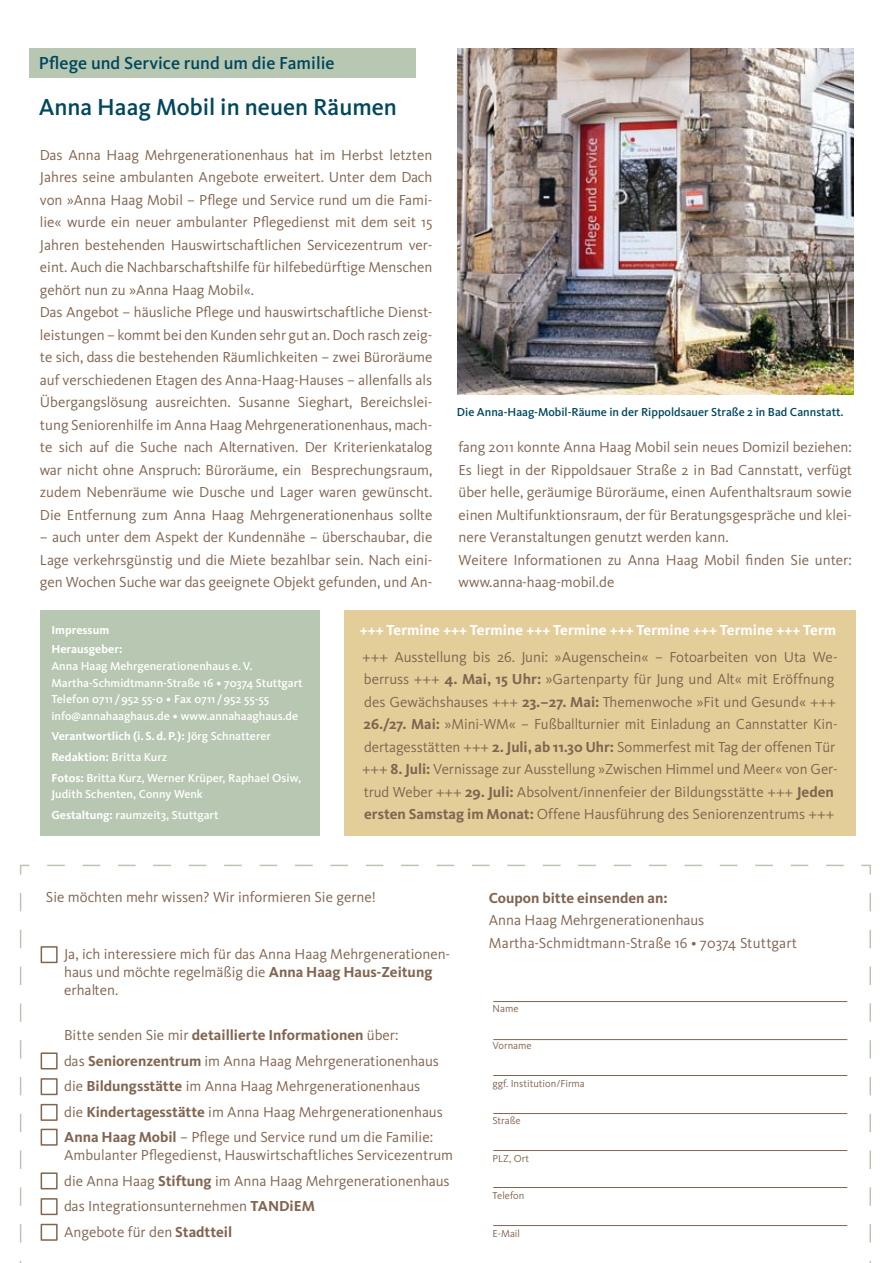
<style>
.page{position:relative;width:893px;height:1263px;background:#fff}
.page>*{position:absolute;margin:0;border:0;box-sizing:border-box;transform-origin:0 0}
.t1{font:500 24px "Kievit";color:#00475e}
.t2{font:500 18px "Kievit";color:#00475e}
.t3{font:15px/22.5px "Kievit";color:#816550}
.t4{font:700 15px "Kievit";letter-spacing:.005em;color:#fff}
.t5{font:700 15px "Kievit";color:#816550}
.t6{font:500 12px/16.5px "Kievit";color:#fff}
.t7{font:500 12px "Kievit";color:#00475e}
.t8{font:700 12px/19.5px "Kievit";color:#fff}
.t9{font:10.5px "Kievit";color:#816550}
.s1{font-weight:700}
</style>
<div class="page">
<div style="left:29px;top:48px;width:387px;height:29px;background:#b8c7b1"></div>
<img style="left:457px;top:48px;width:397px;height:346px">
<div style="left:40px;top:610px;width:279px;height:225px;background:#b8c7b1"></div>
<div style="left:344px;top:610px;width:512px;height:225px;background:#e3ce9a"></div>
<svg style="left:19px;top:864px;width:852px;height:399px"></svg>
<div style="left:41px;top:946px;width:17px;height:17px;border:2px solid #816550"></div>
<div style="left:41px;top:1052px;width:17px;height:17px;border:2px solid #816550"></div>
<div style="left:41px;top:1224px;width:17px;height:17px;border:2px solid #816550"></div>
<div style="left:41px;top:1078px;width:17px;height:17px;border:2px solid #816550"></div>
<div style="left:41px;top:1104px;width:17px;height:17px;border:2px solid #816550"></div>
<div style="left:41px;top:1129px;width:17px;height:17px;border:2px solid #816550"></div>
<div style="left:41px;top:1172px;width:17px;height:17px;border:2px solid #816550"></div>
<div style="left:41px;top:1198px;width:17px;height:17px;border:2px solid #816550"></div>
<p class="t2" style="left:39px;top:52px;width:297px">Pflege und Service rund um die Familie</p>
<h1 class="t1" style="left:39px;top:92px;width:360px">Anna Haag Mobil in neuen Räumen</h1>
<p class="t3" style="left:40px;top:143px;width:394px">Das Anna Haag Mehrgenerationenhaus hat im Herbst letzten Jahres seine ambulanten Angebote erweitert. Unter dem Dach von »Anna Haag Mobil – Pflege und Service rund um die Fami&shy;lie« wurde ein neuer ambulanter Pflegedienst mit dem seit 15<br>Jahren bestehenden Hauswirtschaftlichen Servicezentrum ver&shy;eint. Auch die Nachbarschaftshilfe für hilfebedürftige Menschen gehört nun zu »Anna Haag Mobil«.<br>Das Angebot – häusliche Pflege und hauswirtschaftliche Dienst&shy;leistungen – kommt bei den Kunden sehr gut an. Doch rasch zeig&shy;te sich, dass die bestehenden Räumlichkeiten – zwei Büroräume auf verschiedenen Etagen des Anna-Haag-Hauses – allenfalls als Übergangslösung ausreichten. Susanne Sieghart, Bereichslei&shy;tung Seniorenhilfe im Anna Haag Mehrgenerationenhaus, mach&shy;te sich auf die Suche nach Alternativen. Der Kriterienkatalog war nicht ohne Anspruch: Büroräume, ein Besprechungsraum, zudem Nebenräume wie Dusche und Lager waren gewünscht.<br>Die Entfernung zum Anna Haag Mehrgenerationenhaus sollte</p>
<p class="t3" style="left:40px;top:526px;width:394px;text-align:justify">– auch unter dem Aspekt der Kundennähe – überschaubar, die Lage verkehrsgünstig und die Miete bezahlbar sein. Nach eini&shy;gen Wochen Suche war das geeignete Objekt gefunden, und An-</p>
<p class="t7" style="left:457px;top:404px;width:388px">Die Anna-Haag-Mobil-Räume in der Rippoldsauer Straße 2 in Bad Cannstatt.</p>
<p class="t3" style="left:459px;top:436px;width:395px">fang 2011 konnte Anna Haag Mobil sein neues Domizil beziehen:<br>Es liegt in der Rippoldsauer Straße 2 in Bad Cannstatt, verfügt über helle, geräumige Büroräume, einen Aufenthaltsraum sowie einen Multifunktionsraum, der für Beratungsgespräche und klei&shy;nere Veranstaltungen genutzt werden kann.<br>Weitere Informationen zu Anna Haag Mobil finden Sie unter: www.anna-haag-mobil.de</p>
<p class="t8" style="left:51px;top:620px;width:73px">Impressum<br>Herausgeber:</p>
<p class="t6" style="left:51px;top:657px;width:253px">Anna Haag Mehrgenerationenhaus e.V.<br>Martha-Schmidtmann-Straße 16 • 70374 Stuttgart Telefon 0711 / 952 55-0 • Fax 0711 / 952 55-55 info@annahaaghaus.de • www.annahaaghaus.de</p>
<p class="t6" style="left:51px;top:726px;width:251px;line-height:20.7px"><span class="s1">Verantwortlich (i.S.d.P.):</span> Jörg Schnatterer<br><span class="s1">Redaktion:</span> Britta Kurz<br><span class="s1">Fotos:</span> Britta Kurz, Werner Krüper, Raphael Osiw,</p>
<p class="t6" style="left:51px;top:784px;width:169px;line-height:20.7px">Judith Schenten, Conny Wenk<br><span class="s1">Gestaltung:</span> raumzeit3, Stuttgart</p>
<p class="t4" style="left:360px;top:620px;width:478px">+++ Termine +++ Termine +++ Termine +++ Termine +++ Termine +++ Term</p>
<p class="t3" style="left:362px;top:645px;width:477px">+++ Ausstellung bis 26. Juni: »Augenschein« – Fotoarbeiten von Uta We&shy;berruss +++ <span class="s1">4. Mai, 15 Uhr:</span> »Gartenparty für Jung und Alt« mit Eröffnung des Gewächshauses +++ <span class="s1">23.–27. Mai:</span> Themenwoche »Fit und Gesund« +++ <span class="s1">26./27. Mai:</span> »Mini-WM« – Fußballturnier mit Einladung an Cannstatter Kin&shy;dertagesstätten +++ <span class="s1">2. Juli, ab 11.30 Uhr:</span> Sommerfest mit Tag der offenen Tür +++ <span class="s1">8. Juli:</span> Vernissage zur Ausstellung »Zwischen Himmel und Meer« von Ger&shy;trud Weber +++ <span class="s1">29. Juli:</span> Absolvent/innenfeier der Bildungsstätte +++ <span class="s1">Jeden ersten Samstag im Monat:</span> Offene Hausführung des Seniorenzentrums +++</p>
<p class="t3" style="left:46px;top:886px;width:332px">Sie möchten mehr wissen? Wir informieren Sie gerne!</p>
<p class="t3" style="left:64px;top:945px;width:388px;line-height:18px">Ja, ich interessiere mich für das Anna Haag Mehrgenerationen&shy;haus und möchte regelmäßig die <span class="s1">Anna Haag Haus-Zeitung </span>erhalten.</p>
<p class="t3" style="left:64px;top:1022px;width:380px;line-height:25.5px">Bitte senden Sie mir <span class="s1">detaillierte Informationen</span> über:<br>das <span class="s1">Seniorenzentrum</span> im Anna Haag Mehrgenerationenhaus die <span class="s1">Bildungsstätte</span> im Anna Haag Mehrgenerationenhaus die <span class="s1">Kindertagesstätte</span> im Anna Haag Mehrgenerationenhaus <span class="s1">Anna Haag Mobil</span> – Pflege und Service rund um die Familie:</p>
<p class="t3" style="left:64px;top:1142px;width:390px;line-height:25.5px">Ambulanter Pflegedienst, Hauswirtschaftliches Servicezentrum die Anna Haag <span class="s1">Stiftung</span> im Anna Haag Mehrgenerationenhaus das Integrationsunternehmen <span class="s1">TANDiEM<br></span>Angebote für den <span class="s1">Stadtteil</span></p>
<p class="t5" style="left:489px;top:888px;width:180px">Coupon bitte einsenden an:</p>
<p class="t3" style="left:489px;top:909px;width:310px">Anna Haag Mehrgenerationenhaus<br>Martha-Schmidtmann-Straße 16 • 70374 Stuttgart</p>
<p class="t9" style="left:493px;top:1002px;width:27px">Name</p>
<p class="t9" style="left:493px;top:1039px;width:41px">Vorname</p>
<p class="t9" style="left:493px;top:1077px;width:94px">ggf. Institution/Firma</p>
<p class="t9" style="left:493px;top:1114px;width:30px">Straße</p>
<p class="t9" style="left:493px;top:1152px;width:38px">PLZ, Ort</p>
<p class="t9" style="left:493px;top:1189px;width:33px">Telefon</p>
<p class="t9" style="left:493px;top:1227px;width:29px">E-Mail</p>
</div>
